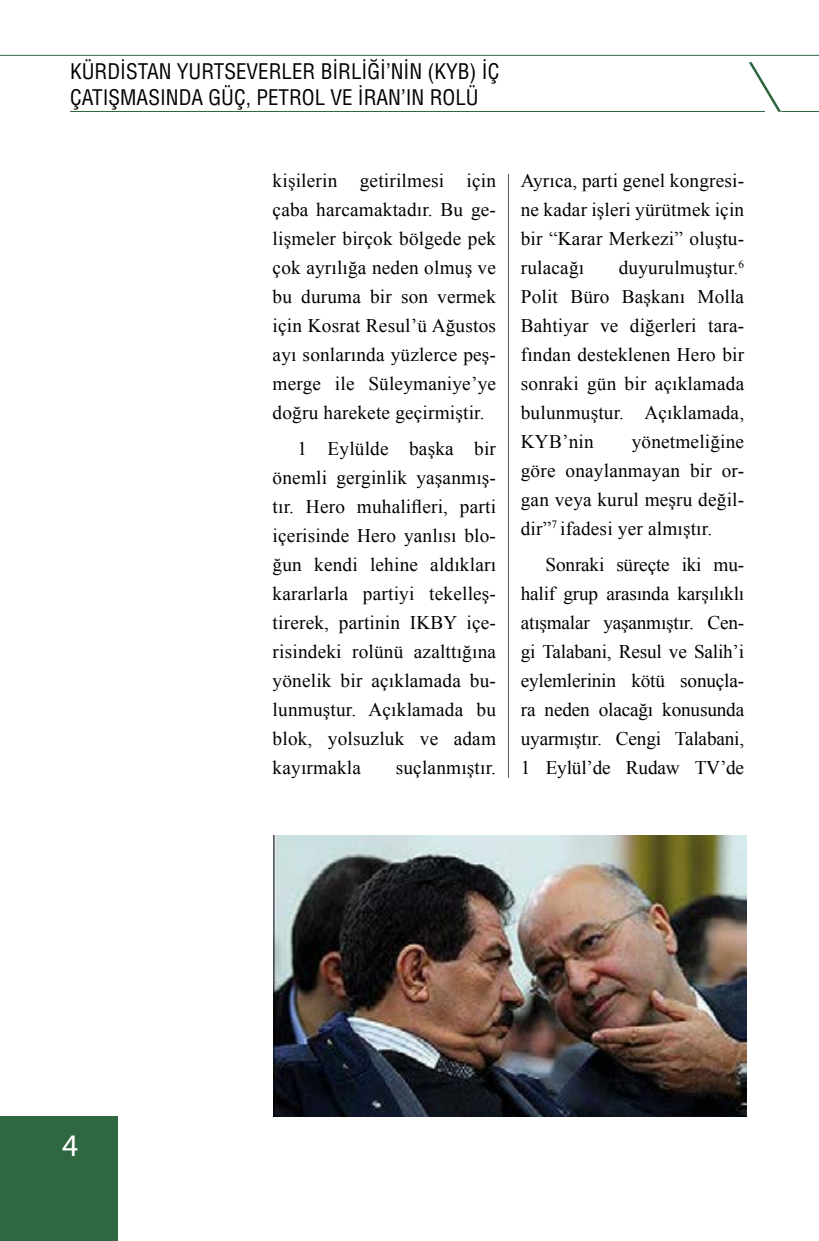
<style>
.page{position:relative;width:819px;height:1241px;background:#fff}
.page>*{position:absolute;margin:0;border:0;box-sizing:border-box;transform-origin:0 0}
.t1{font:31.5px "Myriad Pro";color:#fff}
.t2{font:condensed 21px/25.2px "Helvetica LT Std";color:#000}
.t3{font:19.25px/28.9px "Times New Roman";letter-spacing:.01em;color:#000;text-align:justify}
</style>
<div class="page">
<hr style="left:781px;top:111px;width:38px;height:1px;background:#2f6740">
<hr style="left:0;top:55px;width:819px;height:1px;background:#2f6740">
<svg style="left:748px;top:62px;width:33px;height:50px"></svg>
<hr style="left:70px;top:111px;width:695px;height:1px;background:#2f6740">
<div style="left:0;top:1116px;width:117px;height:124px;background:#2f6740"></div>
<img style="left:274px;top:835px;width:472px;height:280px">
<hr style="left:508px;top:174px;width:1px;height:603px;background:#58595b">
<p class="t2" style="left:70px;top:59px;width:431px">KÜRDISTAN YURTSEVERLER BIRLIĞI’NIN (KYB) İÇ<br>ÇATIŞMASINDA GÜÇ, PETROL VE İ RAN’IN ROLÜ</p>
<p class="t3" style="left:272px;top:166px;width:225px">kişilerin getirilmesi için çaba harcamaktadır. Bu ge&shy;lişmeler birçok bölgede pek çok ayrılığa neden olmuş ve bu duruma bir son vermek için Kosrat Resul’ü Ağustos ayı sonlarında yüzlerce peş&shy;merge ile Süleymaniye’ye doğru harekete geçirmiştir.</p>
<p class="t3" style="left:272px;top:434px;width:225px;text-indent:25px">1 Eylülde başka bir önemli gerginlik yaşanmış&shy;tır. Hero muhalifleri, parti içerisinde Hero yanlısı blo&shy;ğun kendi lehine aldıkları kararlarla partiyi tekelleş&shy;tirerek, partinin IKBY içe&shy;risindeki rolünü azalttığına yönelik bir açıklamada bu&shy;lunmuştur. Açıklamada bu blok, yolsuzluk ve adam kayırmakla</p>
<p class="t3" style="left:396px;top:752px;width:102px">suçlanmıştır.</p>
<p class="t3" style="left:521px;top:166px;width:225px">Ayrıca, parti genel kongresi&shy;ne kadar işleri yürütmek için bir “Karar Merkezi” oluştu&shy;rulacağı</p>
<p class="t3" style="left:521px;top:252px;width:225px;text-indent:98px">duyurulmuştur.<sup>6<br></sup>Polit Büro Başkanı Molla Bahtiyar ve diğerleri tara&shy;fından desteklenen Hero bir sonraki gün bir açıklamada bulunmuştur. Açıklamada, KYB’nin</p>
<p class="t3" style="left:521px;top:426px;width:225px;text-indent:111px">yönetmeliğine göre onaylanmayan bir or&shy;gan veya kurul meşru değil&shy;dir”<sup>7</sup> ifadesi yer almıştır.</p>
<p class="t3" style="left:521px;top:549px;width:225px;text-indent:25px">Sonraki süreçte iki mu&shy;halif grup arasında karşılıklı atışmalar yaşanmıştır. Cen&shy;gi Talabani, Resul ve Salih’i eylemlerinin kötü sonuçla&shy;ra neden olacağı konusunda uyarmıştır. Cengi Talabani, 1 Eylül’de Rudaw TV’de</p>
<h1 class="t1" style="left:62px;top:1125px;width:18px">4</h1>
</div>
